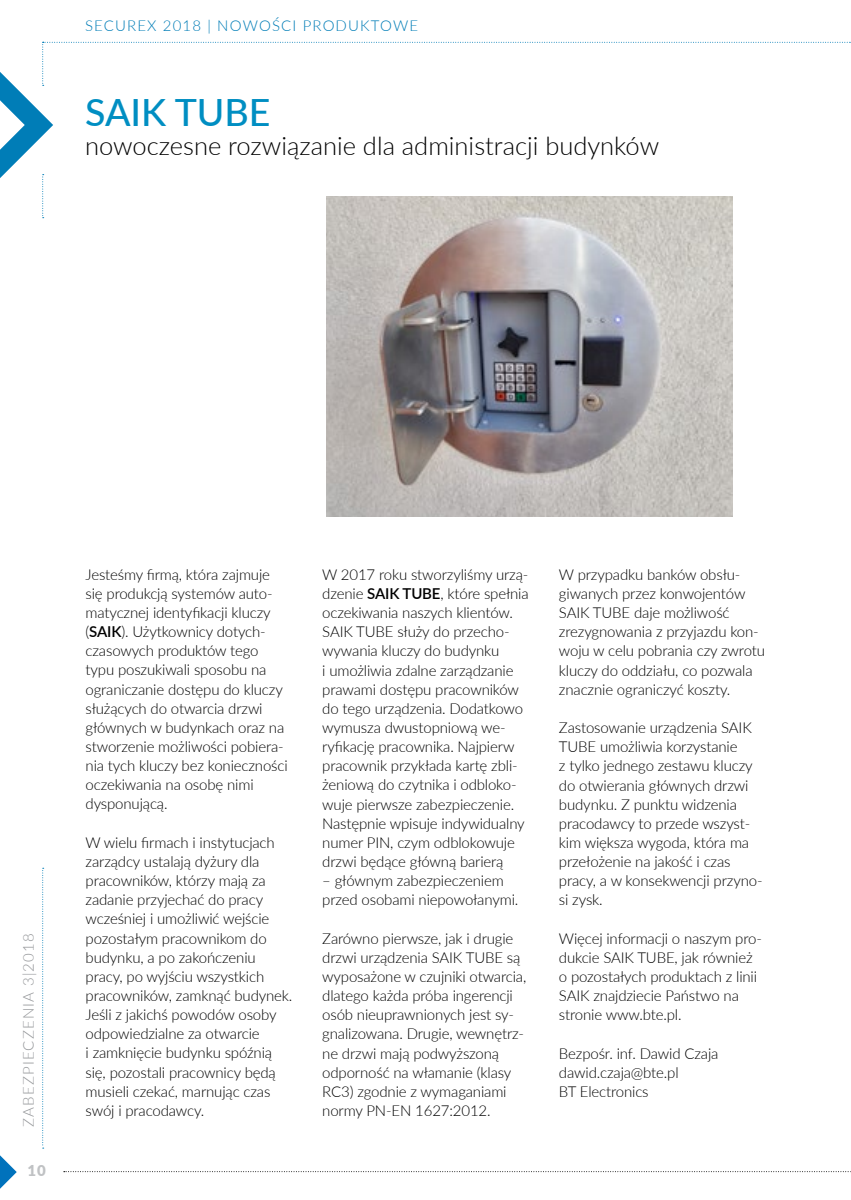
<style>
.page{position:relative;width:851px;height:1200px;background:#fff}
.page>*{position:absolute;margin:0;border:0;box-sizing:border-box;transform-origin:0 0}
.t1{font:500 37.5px "Lato";color:#008ec2}
.t2{font:300 25.5px "Lato";color:#000}
.t3{font:300 15px/19.2px "Lato";letter-spacing:-.01em;color:#000}
.t4{font:300 15px "Lato";letter-spacing:.075em;color:#007db7}
.t5{font:300 15px "Lato";letter-spacing:.075em;color:#939598}
.t6{font:900 15px "Lato";color:#c0c2c4}
.s1{font-weight:600}
</style>
<div class="page">
<svg style="left:0;top:1155px;width:17px;height:34px"></svg>
<img style="left:326px;top:218px;width:406px;height:298px">
<svg style="left:42px;top:867px;width:2px;height:281px"></svg>
<svg style="left:0;top:42px;width:851px;height:176px"></svg>
<p class="t4" style="left:85px;top:16px;width:334px">SECUREX 2018 | NOWOŚCI PRODUKTOWE</p>
<h1 class="t1" style="left:85px;top:86px;width:187px">SAIK TUBE</h1>
<h2 class="t2" style="left:85px;top:128px;width:575px">nowoczesne rozwiązanie dla administracji budynków</h2>
<p class="t5" style="left:18px;top:1126px;width:194px;rotate:-90deg">ZABEZPIECZENIA 3|2018</p>
<p class="t6" style="left:27px;top:1159px;width:20px">10</p>
<p class="t3" style="left:86px;top:564px;width:204px">Jesteśmy firmą, która zajmuje się produkcją systemów auto&shy;matycznej identyfikacji kluczy (<span class="s1">SAIK</span>). Użytkownicy dotych&shy;czasowych produktów tego typu poszukiwali sposobu na ograniczanie dostępu do kluczy służących do otwarcia drzwi głównych w budynkach oraz na stworzenie możliwości pobiera&shy;nia tych kluczy bez konieczności oczekiwania na osobę nimi dysponującą.</p>
<p class="t3" style="left:86px;top:832px;width:208px">W wielu firmach i instytucjach zarządcy ustalają dyżury dla pracowników, którzy mają za zadanie przyjechać do pracy wcześniej i umożliwić wejście pozostałym pracownikom do budynku, a po zakończeniu pracy, po wyjściu wszystkich pracowników, zamknąć budynek.<br>Jeśli z jakichś powodów osoby odpowiedzialne za otwarcie<br>i zamknięcie budynku spóźnią się, pozostali pracownicy będą musieli czekać, marnując czas swój i pracodawcy.</p>
<p class="t3" style="left:322px;top:564px;width:208px">W 2017 roku stworzyliśmy urzą&shy;dzenie <span class="s1">SAIK TUBE</span>, które spełnia oczekiwania naszych klientów.<br>SAIK TUBE służy do przecho&shy;wywania kluczy do budynku<br>i umożliwia zdalne zarządzanie prawami dostępu pracowników do tego urządzenia. Dodatkowo wymusza dwustopniową we&shy;ryfikację pracownika. Najpierw pracownik przykłada kartę zbli&shy;żeniową do czytnika i odbloko&shy;wuje pierwsze zabezpieczenie.<br>Następnie wpisuje indywidualny numer PIN, czym odblokowuje drzwi będące główną barierą</p>
<p class="t3" style="left:322px;top:870px;width:197px">– głównym zabezpieczeniem przed osobami niepowołanymi.</p>
<p class="t3" style="left:322px;top:927px;width:205px">Zarówno pierwsze, jak i drugie drzwi urządzenia SAIK TUBE są wyposażone w czujniki otwarcia, dlatego każda próba ingerencji osób nieuprawnionych jest sy&shy;gnalizowana. Drugie, wewnętrz&shy;ne drzwi mają podwyższoną odporność na włamanie (klasy<br>RC3) zgodnie z wymaganiami normy PN-EN 1627:2012.</p>
<p class="t3" style="left:559px;top:564px;width:207px">W przypadku banków obsłu&shy;giwanych przez konwojentów<br>SAIK TUBE daje możliwość zrezygnowania z przyjazdu kon&shy;woju w celu pobrania czy zwrotu kluczy do oddziału, co pozwala znacznie ograniczyć koszty.</p>
<p class="t3" style="left:559px;top:717px;width:205px">Zastosowanie urządzenia SAIK<br>TUBE umożliwia korzystanie<br>z tylko jednego zestawu kluczy do otwierania głównych drzwi budynku. Z punktu widzenia pracodawcy to przede wszyst&shy;kim większa wygoda, która ma przełożenie na jakość i czas pracy, a w konsekwencji przyno&shy;si zysk.</p>
<p class="t3" style="left:559px;top:928px;width:204px">Więcej informacji o naszym pro&shy;dukcie SAIK TUBE, jak również o pozostałych produktach z linii<br>SAIK znajdziecie Państwo na stronie www.bte.pl.</p>
<p class="t3" style="left:559px;top:1042px;width:161px">Bezpośr. inf. Dawid Czaja dawid.czaja@bte.pl<br>BT Electronics</p>
</div>
